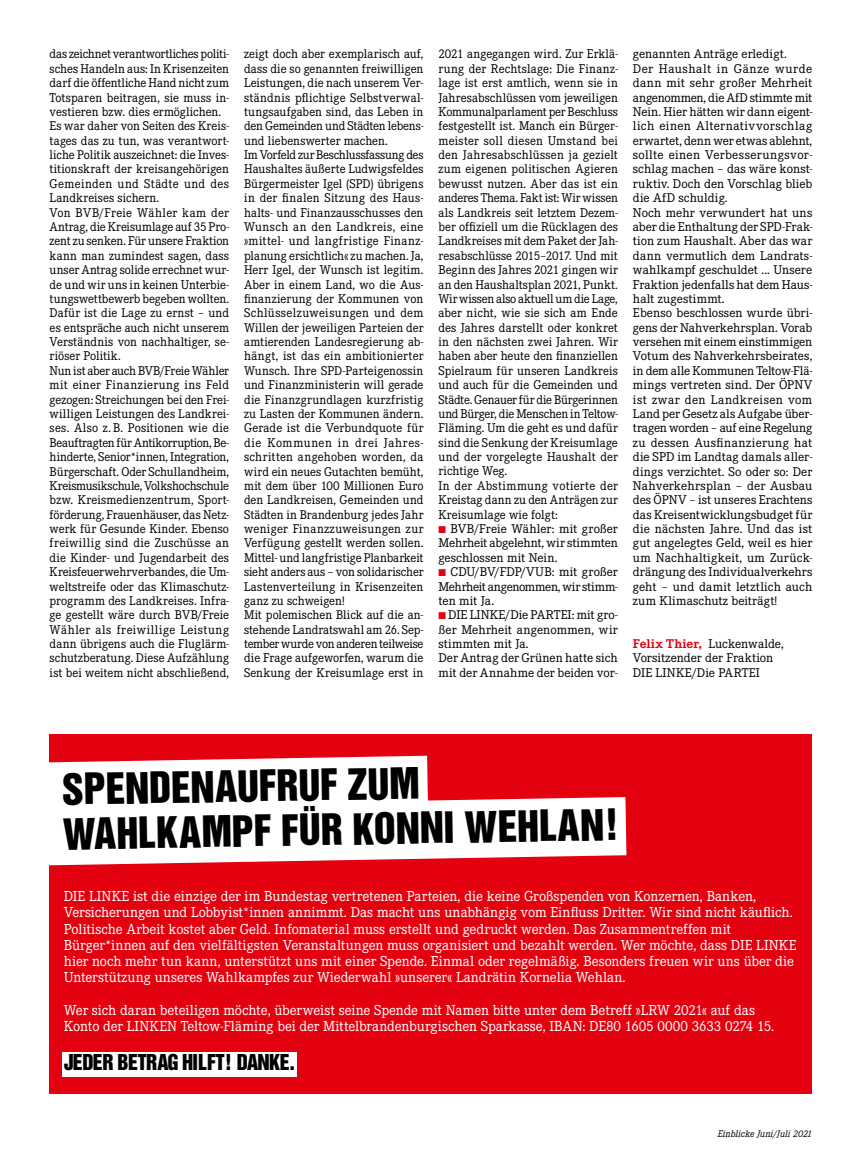
<style>
.page{position:relative;width:862px;height:1170px;background:#fff}
.page>*{position:absolute;margin:0;border:0;box-sizing:border-box;transform-origin:0 0}
.t1{font:39.5px/44.8px "Helvetica Inserat";color:#000}
.t2{font:20px "Helvetica Inserat";letter-spacing:-.03em;color:#000}
.t3{font:15px/16.2px "Corporate E";color:#fff}
.t4{font:13.12px/14.4px "Corporate E";letter-spacing:.005em;color:#000}
.t5{font:italic 10px "Corporate E";color:#000}
.s1{color:#e3000f}
.s2{font-weight:700;color:#e3000f}
</style>
<div class="page">
<div style="left:50px;top:734px;width:761px;height:359px;background:#e3000f"></div>
<svg style="left:49px;top:755px;width:379px;height:42px;background:#fce6e7"></svg>
<svg style="left:50px;top:797px;width:576px;height:68px;background:#fcebec"></svg>
<div style="left:62px;top:1051px;width:234px;height:25px;background:#fff"></div>
<p class="t4" style="left:50px;top:47px;width:181px">das zeichnet verantwortliches politi&shy;sches Handeln aus: In Krisenzeiten darf die öffentliche Hand nicht zum Totsparen beitragen, sie muss in&shy;vestieren bzw. dies ermöglichen.<br>Es war daher von Seiten des Kreis&shy;tages das zu tun, was verantwort&shy;liche Politik auszeichnet: die Inves&shy;titionskraft der kreisangehörigen Gemeinden und Städte und des Landkreises sichern.<br>Von BVB/Freie Wähler kam der Antrag, die Kreisumlage auf 35 Pro&shy;zent zu senken. Für unsere Fraktion kann man zumindest sagen, dass unser Antrag solide errechnet wur&shy;de und wir uns in keinen Unterbie&shy;tungswettbewerb begeben wollten.<br>Dafür ist die Lage zu ernst – und es entspräche auch nicht unserem Verständnis von nachhaltiger, se&shy;riöser Politik.<br>Nun ist aber auch BVB/Freie Wähler mit einer Finanzierung ins Feld gezogen: Streichungen bei den Frei&shy;willigen Leistungen des Landkrei&shy;ses. Also z. B. Positionen wie die Beauftragten für Antikorruption, Be&shy;hinderte, Senior*innen, Integration, Bürgerschaft. Oder Schullandheim, Kreismusikschule, Volkshochschule bzw. Kreismedienzentrum, Sport&shy;förderung, Frauenhäuser, das Netz&shy;werk für Gesunde Kinder. Ebenso freiwillig sind die Zuschüsse an die Kinder- und Jugendarbeit des Kreisfeuerwehrverbandes, die Um&shy;weltstreife oder das Klimaschutz&shy;programm des Landkreises. Infra&shy;ge gestellt wäre durch BVB/Freie Wähler als freiwillige Leistung dann übrigens auch die Fluglärm&shy;schutzberatung. Diese Aufzählung ist bei weitem nicht abschließend,</p>
<p class="t4" style="left:244px;top:47px;width:181px">zeigt doch aber exemplarisch auf, dass die so genannten freiwilligen Leistungen, die nach unserem Ver&shy;ständnis pflichtige Selbstverwal&shy;tungsaufgaben sind, das Leben in den Gemeinden und Städten lebens&shy;und liebenswerter machen.<br>Im Vorfeld zur Beschlussfassung des Haushaltes äußerte Ludwigsfeldes Bürgermeister Igel (SPD) übrigens in der finalen Sitzung des Haus&shy;halts- und Finanzausschusses den Wunsch an den Landkreis, eine »mittel- und langfristige Finanz&shy;planung ersichtlich« zu machen. Ja, Herr Igel, der Wunsch ist legitim.<br>Aber in einem Land, wo die Aus&shy;finanzierung der Kommunen von Schlüsselzuweisungen und dem Willen der jeweiligen Parteien der amtierenden Landesregierung ab&shy;hängt, ist das ein ambitionierter Wunsch. Ihre SPD-Parteigenossin und Finanzministerin will gerade die Finanzgrundlagen kurzfristig zu Lasten der Kommunen ändern.<br>Gerade ist die Verbundquote für die Kommunen in drei Jahres&shy;schritten angehoben worden, da wird ein neues Gutachten bemüht, mit dem über 100 Millionen Euro den Landkreisen, Gemeinden und Städten in Brandenburg jedes Jahr weniger Finanzzuweisungen zur Verfügung gestellt werden sollen.<br>Mittel- und langfristige Planbarkeit sieht anders aus – von solidarischer Lastenverteilung in Krisenzeiten ganz zu schweigen!<br>Mit polemischen Blick auf die an&shy;stehende Landratswahl am 26. Sep&shy;tember wurde von anderen teilweise die Frage aufgeworfen, warum die Senkung der Kreisumlage erst in</p>
<p class="t4" style="left:438px;top:47px;width:181px">2021 angegangen wird. Zur Erklä&shy;rung der Rechtslage: Die Finanz&shy;lage ist erst amtlich, wenn sie in<br>Jahresabschlüssen vom jeweiligen<br>Kommunalparlament per Beschluss festgestellt ist. Manch ein Bürger&shy;meister soll diesen Umstand bei den Jahresabschlüssen ja gezielt zum eigenen politischen Agieren bewusst nutzen. Aber das ist ein anderes Thema. Fakt ist: Wir wissen als Landkreis seit letztem Dezem&shy;ber offiziell um die Rücklagen des<br>Landkreises mit dem Paket der Jah&shy;resabschlüsse 2015–2017. Und mit<br>Beginn des Jahres 2021 gingen wir an den Haushaltsplan 2021, Punkt.<br>Wir wissen also aktuell um die Lage, aber nicht, wie sie sich am Ende des Jahres darstellt oder konkret in den nächsten zwei Jahren. Wir haben aber heute den finanziellen<br>Spielraum für unseren Landkreis und auch für die Gemeinden und<br>Städte. Genauer für die Bürgerinnen und Bürger, die Menschen in Teltow-<br>Fläming. Um die geht es und dafür sind die Senkung der Kreisumlage und der vorgelegte Haushalt der richtige Weg.<br>In der Abstimmung votierte der<br>Kreistag dann zu den Anträgen zur<br>Kreisumlage wie folgt:</p>
<p class="t4" style="left:438px;top:521px;width:181px;text-align:justify"><span class="s1">■</span> BVB/Freie Wähler: mit großer Mehrheit abgelehnt, wir stimmten geschlossen mit Nein.</p>
<p class="t4" style="left:438px;top:565px;width:181px;text-align:justify"><span class="s1">■</span> CDU/BV/FDP/VUB: mit großer Mehrheit angenommen, wir stimm&shy;ten mit Ja.</p>
<p class="t4" style="left:438px;top:608px;width:181px"><span class="s1">■</span> DIE LINKE/Die PARTEI: mit gro&shy;ßer Mehrheit angenommen, wir stimmten mit Ja.<br>Der Antrag der Grünen hatte sich mit der Annahme der beiden vor-</p>
<p class="t4" style="left:632px;top:47px;width:181px">genannten Anträge erledigt.<br>Der Haushalt in Gänze wurde dann mit sehr großer Mehrheit angenommen, die AfD stimmte mit<br>Nein. Hier hätten wir dann eigent&shy;lich einen Alternativvorschlag erwartet, denn wer etwas ablehnt, sollte einen Verbesserungsvor&shy;schlag machen – das wäre konst&shy;ruktiv. Doch den Vorschlag blieb die AfD schuldig.<br>Noch mehr verwundert hat uns aber die Enthaltung der SPD-Frak&shy;tion zum Haushalt. Aber das war dann vermutlich dem Landrats&shy;wahlkampf geschuldet ... Unsere<br>Fraktion jedenfalls hat dem Haus&shy;halt zugestimmt.<br>Ebenso beschlossen wurde übri&shy;gens der Nahverkehrsplan. Vorab versehen mit einem einstimmigen<br>Votum des Nahverkehrsbeirates, in dem alle Kommunen Teltow-Flä&shy;mings vertreten sind. Der ÖPNV ist zwar den Landkreisen vom<br>Land per Gesetz als Aufgabe über&shy;tragen worden – auf eine Regelung zu dessen Ausfinanzierung hat die SPD im Landtag damals aller&shy;dings verzichtet. So oder so: Der<br>Nahverkehrsplan – der Ausbau des ÖPNV – ist unseres Erachtens das Kreisentwicklungsbudget für die nächsten Jahre. Und das ist gut angelegtes Geld, weil es hier um Nachhaltigkeit, um Zurück&shy;drängung des Individualverkehrs geht – und damit letztlich auch zum Klimaschutz beiträgt!</p>
<p class="t4" style="left:632px;top:636px;width:152px"><span class="s2">Felix Thier,</span> Luckenwalde,<br>Vorsitzender der Fraktion<br>DIE LINKE/Die PARTEI</p>
<h1 class="t1" style="left:62px;top:767px;width:557px;rotate:-1deg">SPENDENAUFRUF ZUM<br>WAHLKAMPF FÜR KONNI WEHLAN!</h1>
<p class="t3" style="left:64px;top:888px;width:733px">DIE LINKE ist die einzige der im Bundestag vertretenen Parteien, die keine Großspenden von Konzernen, Banken, Versicherungen und Lobbyist*innen annimmt. Das macht uns unabhängig vom Einfluss Dritter. Wir sind nicht käuflich.<br>Politische Arbeit kostet aber Geld. Infomaterial muss erstellt und gedruckt werden. Das Zusammentreffen mit Bürger*innen auf den vielfältigsten Veranstaltungen muss organisiert und bezahlt werden. Wer möchte, dass DIE LINKE hier noch mehr tun kann, unterstützt uns mit einer Spende. Einmal oder regelmäßig. Besonders freuen wir uns über die Unterstützung unseres Wahlkampfes zur Wiederwahl »unserer« Landrätin Kornelia Wehlan.</p>
<p class="t3" style="left:64px;top:1001px;width:711px">Wer sich daran beteiligen möchte, überweist seine Spende mit Namen bitte unter dem Betreff »LRW 2021« auf das<br>Konto der LINKEN Teltow-Fläming bei der Mittelbrandenburgischen Sparkasse, IBAN: DE80 1605 0000 3633 0274 15.</p>
<h2 class="t2" style="left:64px;top:1050px;width:232px">JEDER BETRAG HILFT! DANKE.</h2>
<p class="t5" style="left:717px;top:1128px;width:96px">Einblicke Juni/Juli 2021</p>
</div>
